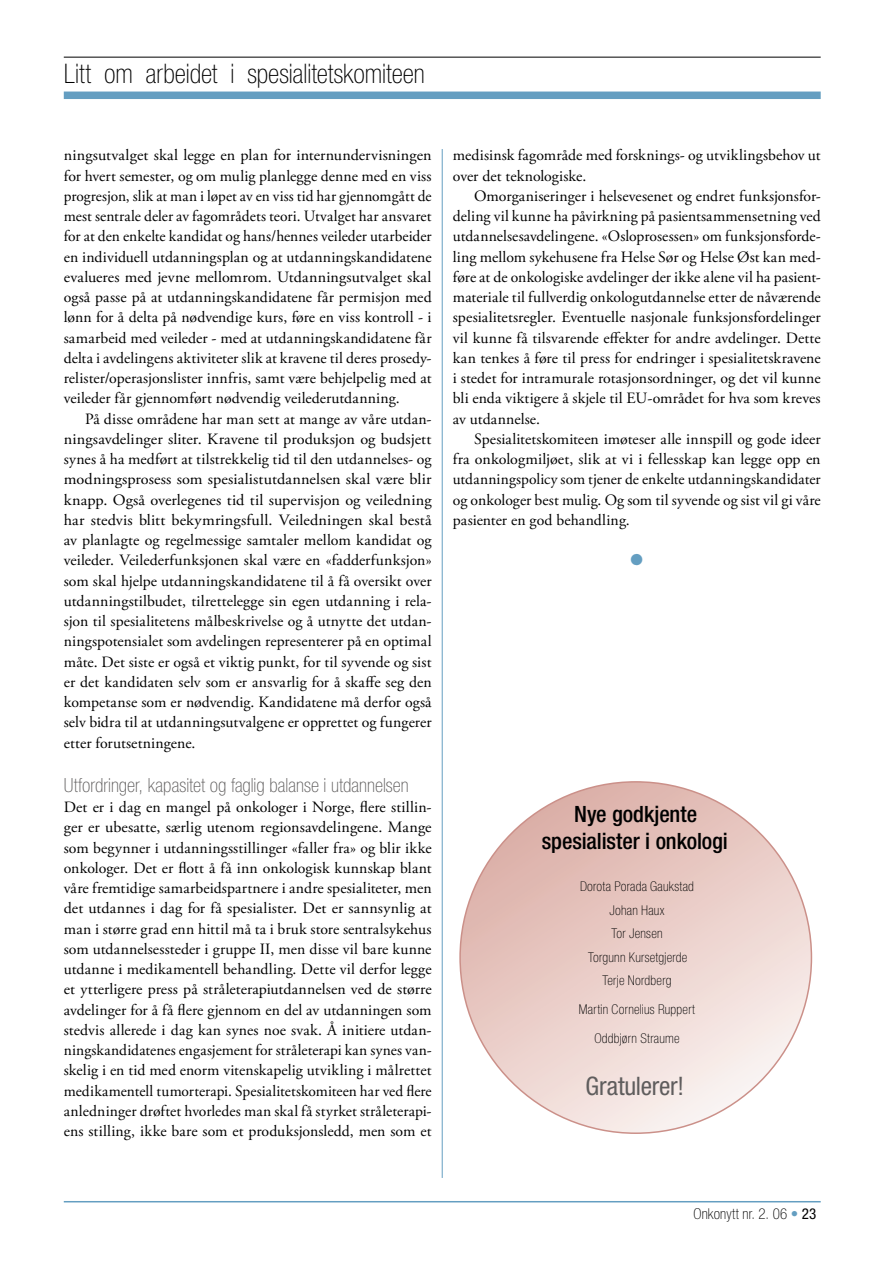
<style>
.page{position:relative;width:893px;height:1263px;background:#fff}
.page>*{position:absolute;margin:0;border:0;box-sizing:border-box;transform-origin:0 0}
.t1{font:100 condensed 27px "Helvetica Neue LT Std";color:#000}
.t2{font:condensed 25.5px "Helvetica Neue LT Std";letter-spacing:-.005em;color:#5f5d5d}
.t3{font:500 condensed 22.5px/27px "Helvetica Neue LT Std";letter-spacing:-.005em;color:#000;text-align:center}
.t4{font:100 condensed 19.5px "Helvetica Neue LT Std";color:#5f5d5d}
.t5{font:15.75px/20.2px "Adobe Garamond Pro";letter-spacing:.005em;color:#000;text-align:justify}
.t6{font:15.75px "Zapf Dingbats Std";color:#649ec1}
.t7{font:100 condensed 15px "Helvetica Neue LT Std";letter-spacing:.01em;color:#000}
.t8{font:100 condensed 13.5px/23.5px "Helvetica Neue LT Std";letter-spacing:.015em;color:#000;text-align:center}
.s1{color:#649ec1}
.s2{font-weight:400}
</style>
<div class="page">
<hr style="left:64px;top:1201px;width:757px;height:1px;background:#649ec1">
<hr style="left:442px;top:149px;width:1px;height:1029px;background:#649ec1">
<svg style="left:460px;top:782px;width:351px;height:351px;background:#eacfca"></svg>
<hr style="left:64px;top:57px;width:757px;height:1px;background:#000">
<div style="left:64px;top:92px;width:757px;height:7px;background:#649ec1"></div>
<h1 class="t1" style="left:64px;top:58px;width:362px">Litt om arbeidet i spesialitetskomiteen</h1>
<p class="t5" style="left:64px;top:146px;width:369px">ningsutvalget skal legge en plan for internundervisningen for hvert semester, og om mulig planlegge denne med en viss progresjon, slik at man i løpet av en viss tid har gjennomgått de mest sentrale deler av fagområdets teori. Utvalget har ansvaret for at den enkelte kandidat og hans/hennes veileder utarbeider en individuell utdanningsplan og at utdanningskandidatene evalueres med jevne mellomrom. Utdanningsutvalget skal også passe på at utdanningskandidatene får permisjon med lønn for å delta på nødvendige kurs, føre en viss kontroll - i samarbeid med veileder - med at utdanningskandidatene får delta i avdelingens aktiviteter slik at kravene til deres prosedy&shy;relister/operasjonslister innfris, samt være behjelpelig med at veileder får gjennomført nødvendig veilederutdanning.</p>
<p class="t5" style="left:64px;top:409px;width:369px;text-indent:21px">På disse områdene har man sett at mange av våre utdan&shy;ningsavdelinger sliter. Kravene til produksjon og budsjett synes å ha medført at tilstrekkelig tid til den utdannelses- og modningsprosess som spesialistutdannelsen skal være blir knapp. Også overlegenes tid til supervisjon og veiledning har stedvis blitt bekymringsfull. Veiledningen skal bestå av planlagte og regelmessige samtaler mellom kandidat og veileder. Veilederfunksjonen skal være en «fadderfunksjon» som skal hjelpe utdanningskandidatene til å få oversikt over utdanningstilbudet, tilrettelegge sin egen utdanning i rela&shy;sjon til spesialitetens målbeskrivelse og å utnytte det utdan&shy;ningspotensialet som avdelingen representerer på en optimal måte. Det siste er også et viktig punkt, for til syvende og sist er det kandidaten selv som er ansvarlig for å skaffe seg den kompetanse som er nødvendig. Kandidatene må derfor også selv bidra til at utdanningsutvalgene er opprettet og fungerer etter forutsetningene.</p>
<p class="t4" style="left:64px;top:774px;width:346px">Utfordringer, kapasitet og faglig balanse i utdannelsen</p>
<p class="t5" style="left:64px;top:797px;width:369px">Det er i dag en mangel på onkologer i Norge, flere stillin&shy;ger er ubesatte, særlig utenom regionsavdelingene. Mange som begynner i utdanningsstillinger «faller fra» og blir ikke onkologer. Det er flott å få inn onkologisk kunnskap blant våre fremtidige samarbeidspartnere i andre spesialiteter, men det utdannes i dag for få spesialister. Det er sannsynlig at man i større grad enn hittil må ta i bruk store sentralsykehus som utdannelsessteder i gruppe II, men disse vil bare kunne utdanne i medikamentell behandling. Dette vil derfor legge et ytterligere press på stråleterapiutdannelsen ved de større avdelinger for å få flere gjennom en del av utdanningen som stedvis allerede i dag kan synes noe svak. Å initiere utdan&shy;ningskandidatenes engasjement for stråleterapi kan synes van&shy;skelig i en tid med enorm vitenskapelig utvikling i målrettet medikamentell tumorterapi. Spesialitetskomiteen har ved flere anledninger drøftet hvorledes man skal få styrket stråleterapi&shy;ens stilling, ikke bare som et produksjonsledd, men som et</p>
<p class="t5" style="left:453px;top:146px;width:369px">medisinsk fagområde med forsknings- og utviklingsbehov ut over det teknologiske.</p>
<p class="t5" style="left:453px;top:186px;width:369px;text-indent:21px">Omorganiseringer i helsevesenet og endret funksjonsfor&shy;deling vil kunne ha påvirkning på pasientsammensetning ved utdannelsesavdelingene. «Osloprosessen» om funksjonsforde&shy;ling mellom sykehusene fra Helse Sør og Helse Øst kan med&shy;føre at de onkologiske avdelinger der ikke alene vil ha pasient&shy;materiale til fullverdig onkologutdannelse etter de nåværende spesialitetsregler. Eventuelle nasjonale funksjonsfordelinger vil kunne få tilsvarende effekter for andre avdelinger. Dette kan tenkes å føre til press for endringer i spesialitetskravene i stedet for intramurale rotasjonsordninger, og det vil kunne bli enda viktigere å skjele til EU-området for hva som kreves av utdannelse.</p>
<p class="t5" style="left:453px;top:429px;width:369px;text-indent:21px">Spesialitetskomiteen imøteser alle innspill og gode ideer fra onkologmiljøet, slik at vi i fellesskap kan legge opp en utdanningspolicy som tjener de enkelte utdanningskandidater og onkologer best mulig. Og som til syvende og sist vil gi våre pasienter en god behandling.</p>
<p class="t6" style="left:631px;top:552px;width:14px">●</p>
<h3 class="t3" style="left:542px;top:800px;width:188px">Nye godkjente spesialister i onkologi</h3>
<p class="t8" style="left:580px;top:875px;width:115px">Dorota Porada Gaukstad<br>Johan Haux<br>Tor Jensen<br>Torgunn Kursetgjerde<br>Terje Nordberg</p>
<p class="t8" style="left:579px;top:995px;width:118px;line-height:28.8px">Martin Cornelius Ruppert<br>Oddbjørn Straume</p>
<h2 class="t2" style="left:585px;top:1071px;width:100px">Gratulerer!</h2>
<p class="t7" style="left:693px;top:1206px;width:124px">Onkonytt nr. 2. 06 <span class="s1">•</span> <span class="s2">23</span></p>
</div>
